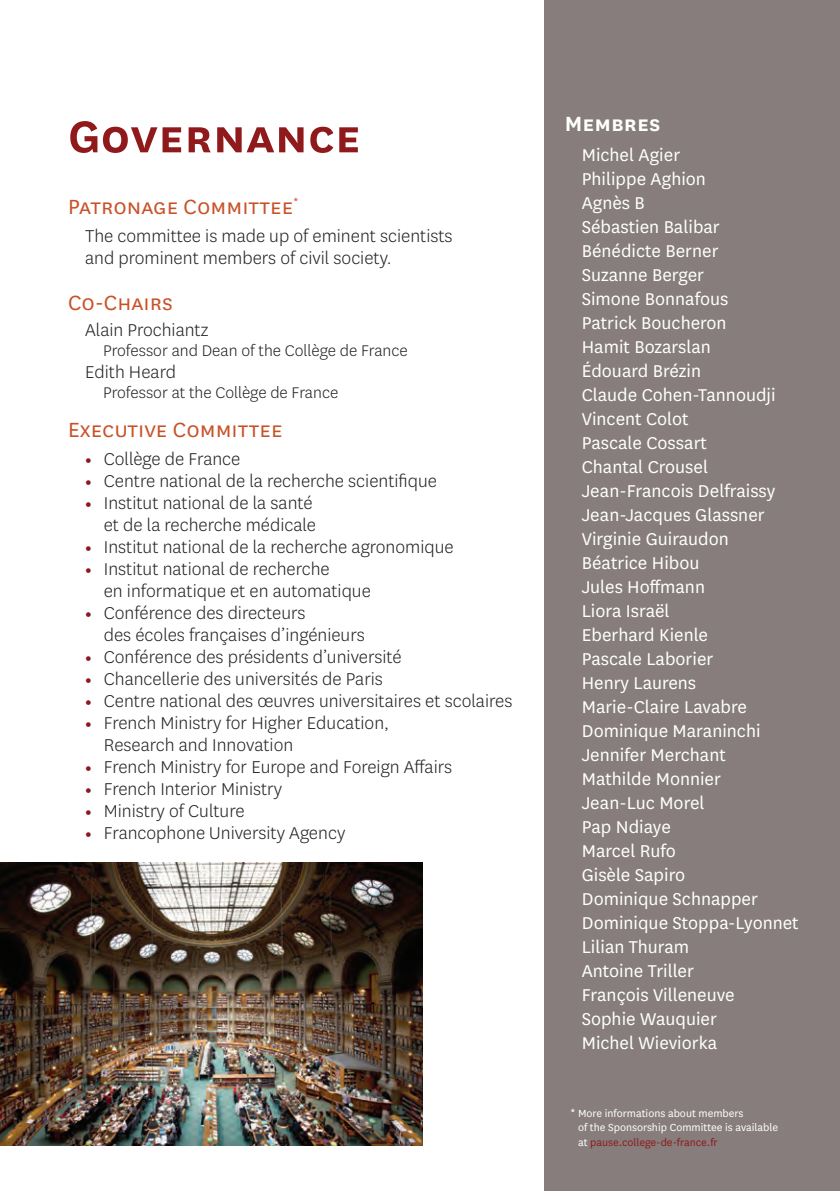
<style>
.page{position:relative;width:840px;height:1191px;background:#fff}
.page>*{position:absolute;margin:0;border:0;box-sizing:border-box;transform-origin:0 0}
.t1{font:600 52px "National";color:#90191c}
.t2{font:24px "National";color:#c85228}
.t3{font:600 24px "National";color:#fff}
.t4{font:300 20px/22px "National";color:#231f20}
.t5{font:20px/24px "National";color:#fff}
.t6{font:300 18px "National";color:#231f20}
.t7{font:12px/14.4px "National";color:#fff}
.s1{font-size:14px}
.s2{color:#90191c}
</style>
<div class="page">
<img style="left:1px;top:862px;width:421px;height:283px">
<img style="left:0;top:862px;width:1px;height:283px">
<div style="left:544px;top:0;width:295px;height:1191px;background:#867d7c"></div>
<h1 class="t1" style="left:68px;top:100px;width:294px">Governance</h1>
<p class="t2" style="left:68px;top:191px;width:232px">Patronage Committee<sup>*</sup></p>
<p class="t4" style="left:85px;top:224px;width:369px">The committee is made up of eminent scientists and prominent members of civil society.</p>
<p class="t2" style="left:68px;top:287px;width:106px">Co-Chairs</p>
<p class="t4" style="left:85px;top:318px;width:125px">Alain Prochiantz</p>
<p class="t6" style="left:103px;top:339px;width:306px">Professor and Dean of the Collège de France</p>
<p class="t4" style="left:85px;top:361px;width:92px">Edith Heard</p>
<p class="t6" style="left:103px;top:382px;width:236px">Professor at the Collège de France</p>
<p class="t2" style="left:68px;top:414px;width:216px">Executive Committee</p>
<p class="t4" style="left:104px;top:447px;width:410px">Collège de France<br>Centre national de la recherche scientifique<br>Institut national de la santé<br>et de la recherche médicale<br>Institut national de la recherche agronomique Institut national de recherche<br>en informatique et en automatique<br>Conférence des directeurs<br>des écoles françaises d’ingénieurs<br>Conférence des présidents d’université<br>Chancellerie des universités de Paris<br>Centre national des œuvres universitaires et scolaires French Ministry for Higher Education,<br>Research and Innovation<br>French Ministry for Europe and Foreign Affairs<br>French Interior Ministry<br>Ministry of Culture<br>Francophone University Agency</p>
<p class="t3" style="left:564px;top:107px;width:97px">Membres</p>
<p class="t5" style="left:581px;top:142px;width:218px">Michel Agier<br>Philippe Aghion<br>Agnès B<br>Sébastien Balibar<br>Bénédicte Berner<br>Suzanne Berger<br>Simone Bonnafous<br>Patrick Boucheron<br>Hamit Bozarslan<br>Édouard Brézin<br>Claude Cohen-Tannoudji<br>Vincent Colot<br>Pascale Cossart<br>Chantal Crousel<br>Jean-Francois Delfraissy<br>Jean-Jacques Glassner<br>Virginie Guiraudon<br>Béatrice Hibou<br>Jules Hoffmann<br>Liora Israël<br>Eberhard Kienle<br>Pascale Laborier<br>Henry Laurens<br>Marie-Claire Lavabre<br>Dominique Maraninchi<br>Jennifer Merchant<br>Mathilde Monnier<br>Jean-Luc Morel<br>Pap Ndiaye<br>Marcel Rufo<br>Gisèle Sapiro<br>Dominique Schnapper<br>Dominique Stoppa-Lyonnet<br>Lilian Thuram<br>Antoine Triller<br>François Villeneuve<br>Sophie Wauquier<br>Michel Wieviorka</p>
<p class="t7" style="left:577px;top:1105px;width:201px;text-indent:-8px"><span class="s1">*</span> More informations about members<br>of the Sponsorship Committee is available at <span class="s2">pause.college-de-france.fr</span></p>
</div>
